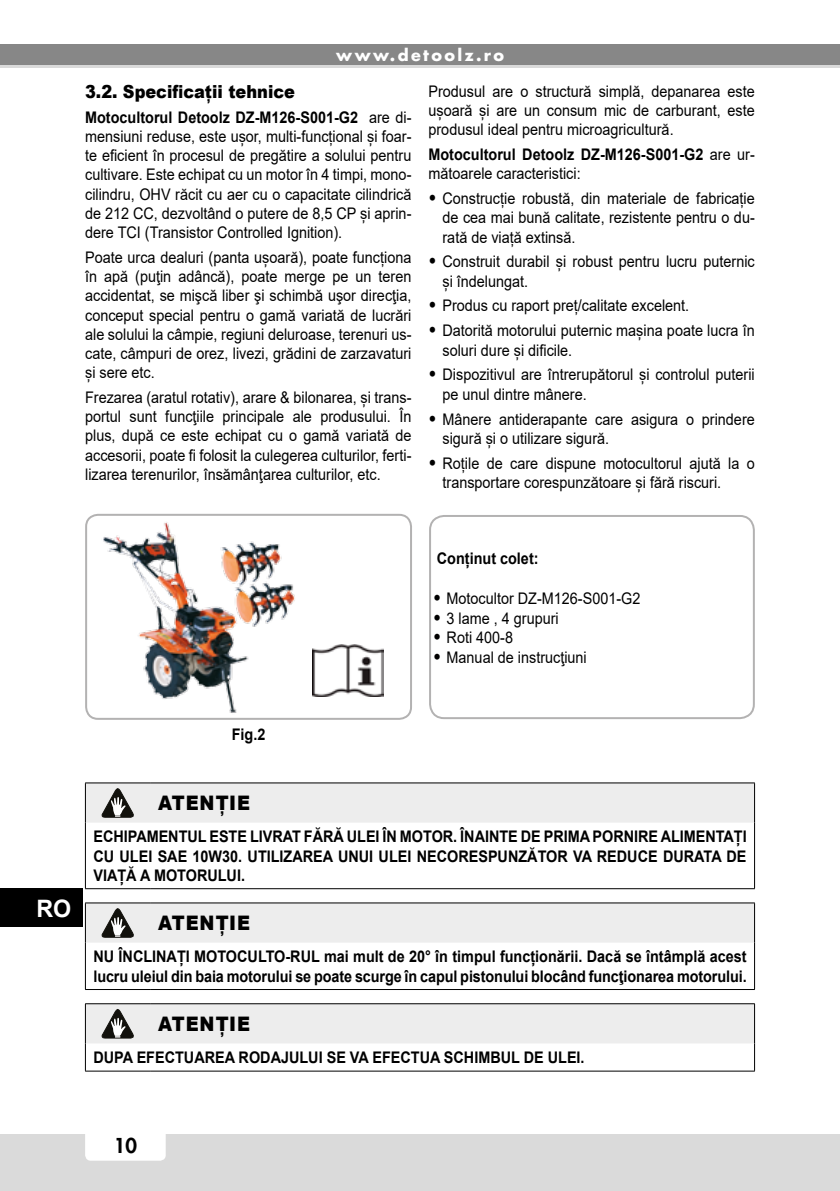
<style>
.page{position:relative;width:840px;height:1191px;background:#fff}
.page>*{position:absolute;margin:0;border:0;box-sizing:border-box;transform-origin:0 0}
.t1{font:700 24px "Arial";color:#fff}
.t2{font:900 20px "Arial";letter-spacing:.05em;color:#000;scale:.9 1}
.t3{font:800 20px "Futura";color:#000}
.t4{font:900 18px "Arial";color:#000;scale:.9 1}
.t5{font:16px/19.2px "Arial";color:#000;text-align:justify;scale:.9 1}
.t6{font:700 16px/19.2px "Arial";color:#000;scale:.9 1}
.t7{font:700 16px "Futura";letter-spacing:.15em;color:#fff}
.s1{font-weight:700}
.s2{font-weight:400}
.s3{font-weight:900;font-size:18px}
</style>
<div class="page">
<div style="left:0;top:1134px;width:839px;height:57px;background:#dadada"></div>
<div style="left:85px;top:1120px;width:81px;height:40px;background:#fff;border-radius:6px"></div>
<div style="left:0;top:44px;width:839px;height:24px;background:#878787"></div>
<hr style="left:0;top:65px;width:839px;height:3px;background:#dadada">
<div style="left:0;top:888px;width:82px;height:39px;background:#000"></div>
<img style="left:103px;top:522px;width:192px;height:191px">
<div style="left:85px;top:514px;width:327px;height:206px;border:2px solid #b3b2b2;border-radius:12px"></div>
<img style="left:312px;top:645px;width:71px;height:51px">
<div style="left:429px;top:515px;width:325px;height:204px;border:2px solid #b3b2b2;border-radius:14px"></div>
<hr style="left:753px;top:822px;width:1px;height:66px;background:#000">
<hr style="left:85px;top:782px;width:65px;height:1px;background:#000">
<hr style="left:150px;top:782px;width:604px;height:1px;background:#000">
<hr style="left:85px;top:822px;width:1px;height:66px;background:#000">
<hr style="left:85px;top:888px;width:65px;height:1px;background:#000">
<hr style="left:150px;top:888px;width:604px;height:1px;background:#000">
<div style="left:85px;top:783px;width:669px;height:39px;background:#ededed"></div>
<hr style="left:753px;top:942px;width:1px;height:47px;background:#000">
<hr style="left:85px;top:902px;width:65px;height:1px;background:#000">
<hr style="left:150px;top:902px;width:604px;height:1px;background:#000">
<hr style="left:85px;top:942px;width:1px;height:47px;background:#000">
<hr style="left:85px;top:989px;width:65px;height:1px;background:#000">
<hr style="left:150px;top:989px;width:604px;height:1px;background:#000">
<div style="left:85px;top:903px;width:669px;height:39px;background:#ededed"></div>
<hr style="left:85px;top:1070px;width:65px;height:1px;background:#000">
<hr style="left:150px;top:1070px;width:604px;height:1px;background:#000">
<svg style="left:85px;top:1003px;width:669px;height:67px"></svg>
<p class="t7" style="left:336px;top:44px;width:169px">www.detoolz.ro</p>
<p class="t4" style="left:85px;top:78px;width:235px">3.2. Specificații tehnice</p>
<p class="t5" style="left:85px;top:107px;width:364px"><span class="s1">Motocultorul Detoolz DZ-M126-S001-G2</span> are di&shy;mensiuni reduse, este ușor, multi-funcțional și foar&shy;te eficient în procesul de pregătire a solului pentru cultivare. Este echipat cu un motor în 4 timpi, mono&shy;cilindru, OHV răcit cu aer cu o capacitate cilindrică de 212 CC, dezvoltând o putere de 8,5 CP și aprin&shy;dere TCI (Transistor Controlled Ignition).</p>
<p class="t5" style="left:85px;top:248px;width:364px">Poate urca dealuri (panta ușoară), poate funcționa în apă (puţin adâncă), poate merge pe un teren accidentat, se mişcӑ liber şi schimbӑ uşor direcţia, conceput special pentru o gamă variată de lucrări ale solului la câmpie, regiuni deluroase, terenuri us&shy;cate, câmpuri de orez, livezi, grădini de zarzavaturi și sere etc.</p>
<p class="t5" style="left:85px;top:388px;width:364px">Frezarea (aratul rotativ), arare &amp; bilonarea, și trans&shy;portul sunt funcţiile principale ale produsului. În plus, după ce este echipat cu o gamă variată de accesorii, poate fi folosit la culegerea culturilor, ferti&shy;lizarea terenurilor, însӑmânţarea culturilor, etc.</p>
<p class="t5" style="left:428px;top:81px;width:364px">Produsul are o structură simplă, depanarea este ușoară și are un consum mic de carburant, este produsul ideal pentru microagricultură.</p>
<p class="t6" style="left:428px;top:145px;width:364px">Motocultorul Detoolz DZ-M126-S001-G2 <span class="s2">are ur&shy;mătoarele caracteristici:</span></p>
<p class="t5" style="left:442px;top:189px;width:348px;text-indent:-14px"><span class="s3">•</span> Construcție robustă, din materiale de fabricație de cea mai bună calitate, rezistente pentru o du&shy;rată de viață extinsă.</p>
<p class="t5" style="left:442px;top:252px;width:348px;text-indent:-14px"><span class="s3">•</span> Construit durabil și robust pentru lucru puternic și îndelungat.</p>
<p class="t5" style="left:428px;top:296px;width:291px"><span class="s3">•</span> Produs cu raport preț/calitate excelent.</p>
<p class="t5" style="left:442px;top:321px;width:348px;text-indent:-14px"><span class="s3">•</span> Datorită motorului puternic mașina poate lucra în soluri dure și dificile.</p>
<p class="t5" style="left:442px;top:365px;width:348px;text-indent:-14px"><span class="s3">•</span> Dispozitivul are întrerupătorul și controlul puterii pe unul dintre mânere.</p>
<p class="t5" style="left:442px;top:409px;width:348px;text-indent:-14px"><span class="s3">•</span> Mânere antiderapante care asigura o prindere sigură și o utilizare sigură.</p>
<p class="t5" style="left:442px;top:453px;width:348px;text-indent:-14px"><span class="s3">•</span> Roțile de care dispune motocultorul ajută la o transportare corespunzătoare și fără riscuri.</p>
<p class="t6" style="left:436px;top:549px;width:114px">Conținut colet:</p>
<p class="t5" style="left:433px;top:589px;width:232px"><span class="s3">•</span> Motocultor DZ-M126-S001-G2</p>
<p class="t5" style="left:433px;top:608px;width:141px"><span class="s3">•</span> 3 lame , 4 grupuri</p>
<p class="t5" style="left:433px;top:628px;width:90px"><span class="s3">•</span> Roti 400-8</p>
<p class="t5" style="left:433px;top:647px;width:172px"><span class="s3">•</span> Manual de instrucţiuni</p>
<h1 class="t1" style="left:36px;top:891px;width:36px">RO</h1>
<p class="t6" style="left:232px;top:724px;width:39px">Fig.2</p>
<p class="t2" style="left:158px;top:788px;width:104px">ATENȚIE</p>
<p class="t6" style="left:93px;top:827px;width:727px;text-align:justify">ECHIPAMENTUL ESTE LIVRAT FĂRĂ ULEI ÎN MOTOR. ÎNAINTE DE PRIMA PORNIRE ALIMENTAȚI CU ULEI SAE 10W30. UTILIZAREA UNUI ULEI NECORESPUNZĂTOR VA REDUCE DURATA DE VIAȚĂ A MOTORULUI.</p>
<p class="t2" style="left:158px;top:908px;width:104px">ATENȚIE</p>
<p class="t6" style="left:93px;top:947px;width:727px">NU ÎNCLINAȚI MOTOCULTO-RUL mai mult de 20° în timpul funcționării. Dacă se întâmplă acest lucru uleiul din baia motorului se poate scurge în capul pistonului blocând funcţionarea motorului.</p>
<p class="t2" style="left:158px;top:1009px;width:104px">ATENȚIE</p>
<p class="t6" style="left:93px;top:1048px;width:547px">DUPA EFECTUAREA RODAJULUI SE VA EFECTUA SCHIMBUL DE ULEI.</p>
<p class="t3" style="left:114px;top:1132px;width:25px">10</p>
</div>
